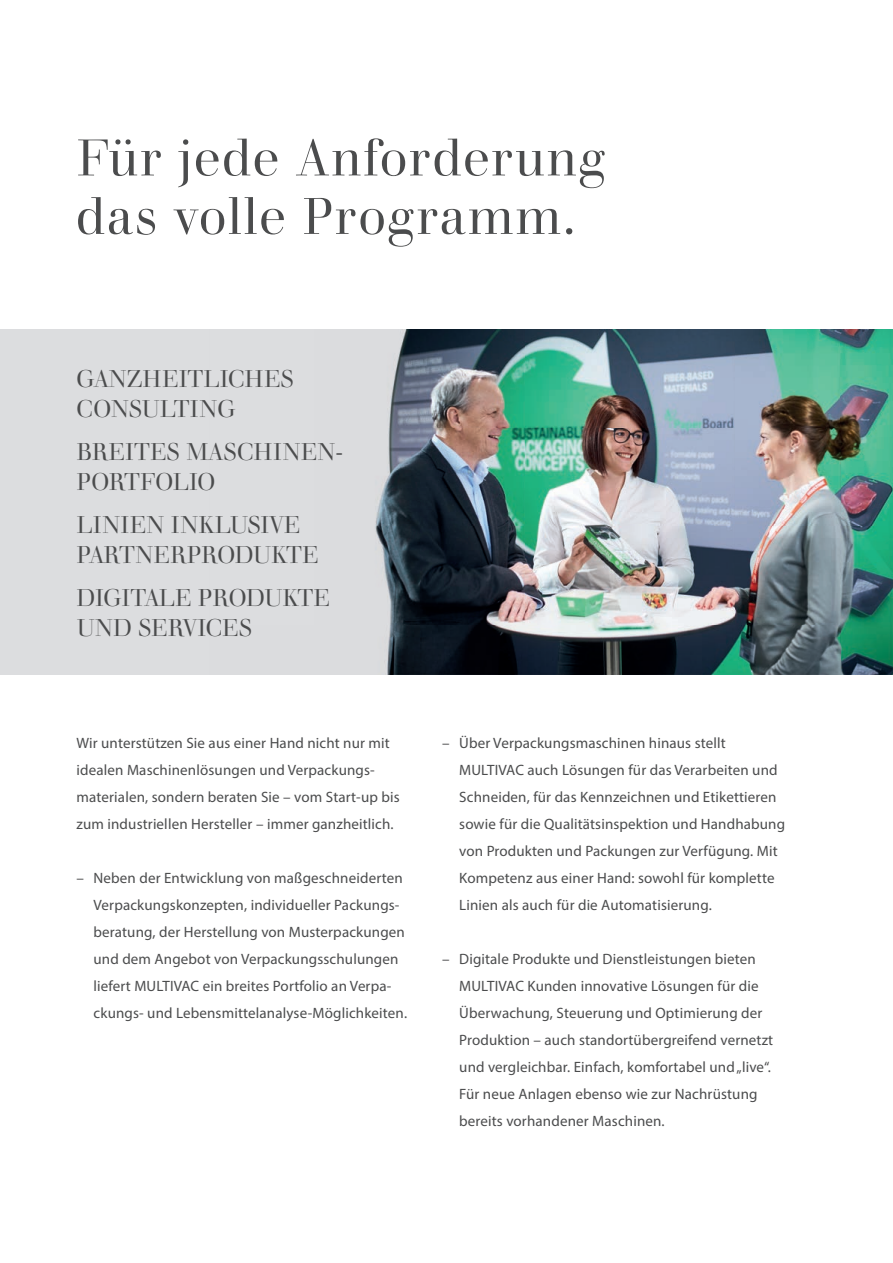
<style>
.page{position:relative;width:893px;height:1263px;background:#fff}
.page>*{position:absolute;margin:0;border:0;box-sizing:border-box;transform-origin:0 0}
.t1{font:51px/58.5px "Walbaum Display";letter-spacing:.05em;color:#4b4c4d}
.t2{font:24px/30px "Walbaum Display";color:#4b4c4d}
.t3{font:24px/30px "Walbaum Display";letter-spacing:-.02em;color:#4b4c4d}
.t4{font:15px/27px "Myriad Pro";letter-spacing:.01em;color:#4b4c4d}
</style>
<div class="page">
<img style="left:0;top:330px;width:893px;height:345px">
<h1 class="t1" style="left:77px;top:129px;width:531px">Für jede Anforderung das volle Programm.</h1>
<h2 class="t2" style="left:77px;top:364px;width:219px">GANZHEITLICHES<br>CONSULTING</h2>
<h2 class="t2" style="left:77px;top:437px;width:268px">BREITES MASCHINEN-<br>PORTFOLIO</h2>
<h2 class="t2" style="left:77px;top:510px;width:244px">LINIEN INKLUSIVE<br>PARTNERPRODUKTE</h2>
<h2 class="t3" style="left:77px;top:582px;width:255px">DIGITALE PRODUKTE<br>UND SERVICES</h2>
<p class="t4" style="left:77px;top:729px;width:325px">Wir unterstützen Sie aus einer Hand nicht nur mit idealen Maschinenlösungen und Verpackungs&shy;materialen, sondern beraten Sie – vom Start-up bis zum industriellen Hersteller – immer ganzheitlich.</p>
<p class="t4" style="left:94px;top:864px;width:315px;text-indent:-17px">– Neben der Entwicklung von maßgeschneiderten Verpackungskonzepten, individueller Packungs&shy;beratung, der Herstellung von Musterpackungen und dem Angebot von Verpackungsschulungen liefert MULTIVAC ein breites Portfolio an Verpa&shy;ckungs- und Lebensmittelanalyse-Möglichkeiten.</p>
<p class="t4" style="left:459px;top:729px;width:327px;text-indent:-17px">– Über Verpackungsmaschinen hinaus stellt MULTIVAC auch Lösungen für das Verarbeiten und Schneiden, für das Kennzeichnen und Etikettieren sowie für die Qualitätsinspektion und Handhabung von Produkten und Packungen zur Verfügung. Mit Kompetenz aus einer Hand: sowohl für komplette Linien als auch für die Automatisierung.</p>
<p class="t4" style="left:459px;top:945px;width:315px;text-indent:-17px">– Digitale Produkte und Dienstleistungen bieten MULTIVAC Kunden innovative Lösungen für die Überwachung, Steuerung und Optimierung der Produktion – auch standortübergreifend vernetzt und vergleichbar. Einfach, komfortabel und „live“.<br>Für neue Anlagen ebenso wie zur Nachrüstung bereits vorhandener Maschinen.</p>
</div>
